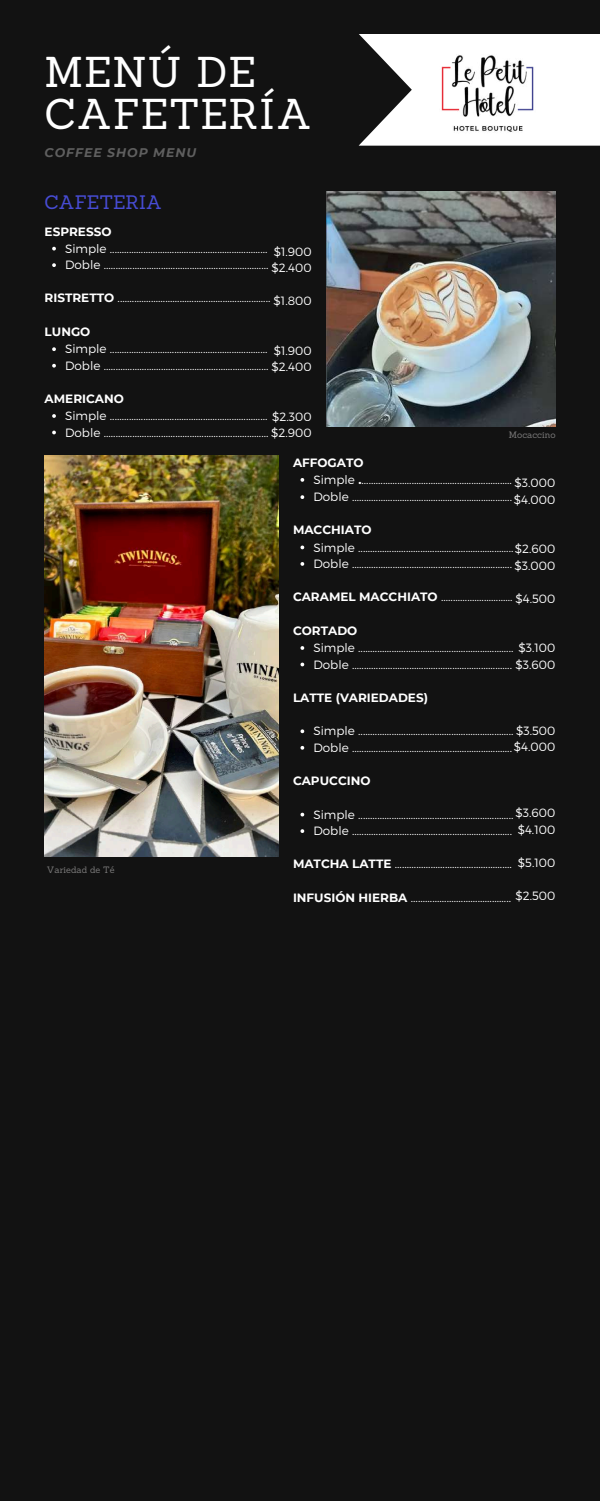
<style>
.page{position:relative;width:600px;height:1501px;background:#fff}
.page>*{position:absolute;margin:0;border:0;box-sizing:border-box;transform-origin:0 0}
.t1{font:42px/42px "Sanchez";letter-spacing:.02em;color:#fff}
.t2{font:19px "Sanchez";color:#474cd4}
.t3{font:italic 700 12.5px "Montserrat";letter-spacing:.075em;color:#5f5f5f}
.t4{font:300 12px/16.5px "Montserrat";color:#fff}
.t5{font:700 12px "Montserrat";color:#fff}
.t6{font:9px "Sanchez";color:#797878}
.s1{font-weight:700}
</style>
<div class="page">
<div style="left:0;top:0;width:600px;height:1500px;background:#121212"></div>
<img style="left:326px;top:192px;width:229px;height:234px">
<svg style="left:359px;top:34px;width:241px;height:112px"></svg>
<img style="left:415px;top:34px;width:146px;height:112px">
<img style="left:45px;top:456px;width:234px;height:400px">
<svg style="left:52px;top:247px;width:4px;height:3px"></svg>
<svg style="left:52px;top:263px;width:4px;height:4px"></svg>
<svg style="left:52px;top:347px;width:4px;height:4px"></svg>
<svg style="left:52px;top:364px;width:4px;height:3px"></svg>
<svg style="left:52px;top:414px;width:4px;height:4px"></svg>
<svg style="left:52px;top:430px;width:4px;height:4px"></svg>
<svg style="left:301px;top:495px;width:3px;height:4px"></svg>
<svg style="left:301px;top:545px;width:3px;height:4px"></svg>
<svg style="left:301px;top:662px;width:3px;height:4px"></svg>
<svg style="left:301px;top:729px;width:3px;height:4px"></svg>
<h1 class="t1" style="left:45px;top:50px;width:269px">MENÚ DE<br>CAFETERÍA</h1>
<p class="t3" style="left:45px;top:145px;width:153px">COFFEE SHOP MENU</p>
<h2 class="t2" style="left:45px;top:190px;width:119px">CAFETERIA</h2>
<p class="t5" style="left:45px;top:224px;width:68px">ESPRESSO</p>
<p class="t4" style="left:65px;top:239px;width:205px">Simple ..................................................................<br>Doble .....................................................................</p>
<p class="t4" style="left:45px;top:289px;width:227px"><span class="s1">RISTRETTO</span> ................................................................</p>
<p class="t5" style="left:45px;top:324px;width:47px">LUNGO</p>
<p class="t4" style="left:65px;top:340px;width:205px">Simple ..................................................................<br>Doble .....................................................................</p>
<p class="t5" style="left:45px;top:391px;width:81px">AMERICANO</p>
<p class="t4" style="left:65px;top:407px;width:248px">Simple .................................................................. $2.300<br>Doble ..................................................................... $2.900</p>
<p class="t4" style="left:272px;top:242px;width:42px">$1.900 $2.400</p>
<p class="t4" style="left:274px;top:292px;width:39px">$1.800</p>
<p class="t4" style="left:272px;top:341px;width:42px">$1.900 $2.400</p>
<p class="t6" style="left:509px;top:429px;width:48px">Mocaccino</p>
<p class="t6" style="left:47px;top:864px;width:69px">Variedad de Té</p>
<p class="t4" style="left:313px;top:453px;width:200px;line-height:17.2px;text-indent:-20px"><span class="s1">AFFOGATO<br></span>Simple <span class="s1">.</span>...............................................................<br>Doble ...................................................................</p>
<p class="t5" style="left:293px;top:522px;width:80px">MACCHIATO</p>
<p class="t4" style="left:313px;top:538px;width:202px">Simple .................................................................<br>Doble ...................................................................</p>
<p class="t4" style="left:293px;top:588px;width:221px"><span class="s1">CARAMEL MACCHIATO</span> ..............................</p>
<p class="t5" style="left:293px;top:623px;width:66px">CORTADO</p>
<p class="t4" style="left:313px;top:639px;width:243px">Simple ................................................................. $3.100<br>Doble ................................................................... $3.600</p>
<p class="t5" style="left:293px;top:690px;width:136px">LATTE (VARIEDADES)</p>
<p class="t4" style="left:313px;top:722px;width:243px">Simple ................................................................. $3.500<br>Doble ................................................................... $4.000</p>
<p class="t5" style="left:293px;top:773px;width:79px">CAPUCCINO</p>
<p class="t4" style="left:313px;top:805px;width:202px">Simple .................................................................<br>Doble ...................................................................</p>
<p class="t4" style="left:293px;top:855px;width:220px"><span class="s1">MATCHA LATTE</span> .................................................</p>
<p class="t4" style="left:293px;top:888px;width:220px"><span class="s1">INFUSIÓN HIERBA</span> ..........................................</p>
<p class="t4" style="left:514px;top:474px;width:43px">$3.000 $4.000</p>
<p class="t4" style="left:515px;top:540px;width:42px">$2.600 $3.000</p>
<p class="t4" style="left:515px;top:589px;width:41px">$4.500</p>
<p class="t4" style="left:516px;top:804px;width:41px">$3.600 $4.100</p>
<p class="t4" style="left:518px;top:853px;width:39px">$5.100</p>
<p class="t4" style="left:515px;top:886px;width:41px">$2.500</p>
</div>
